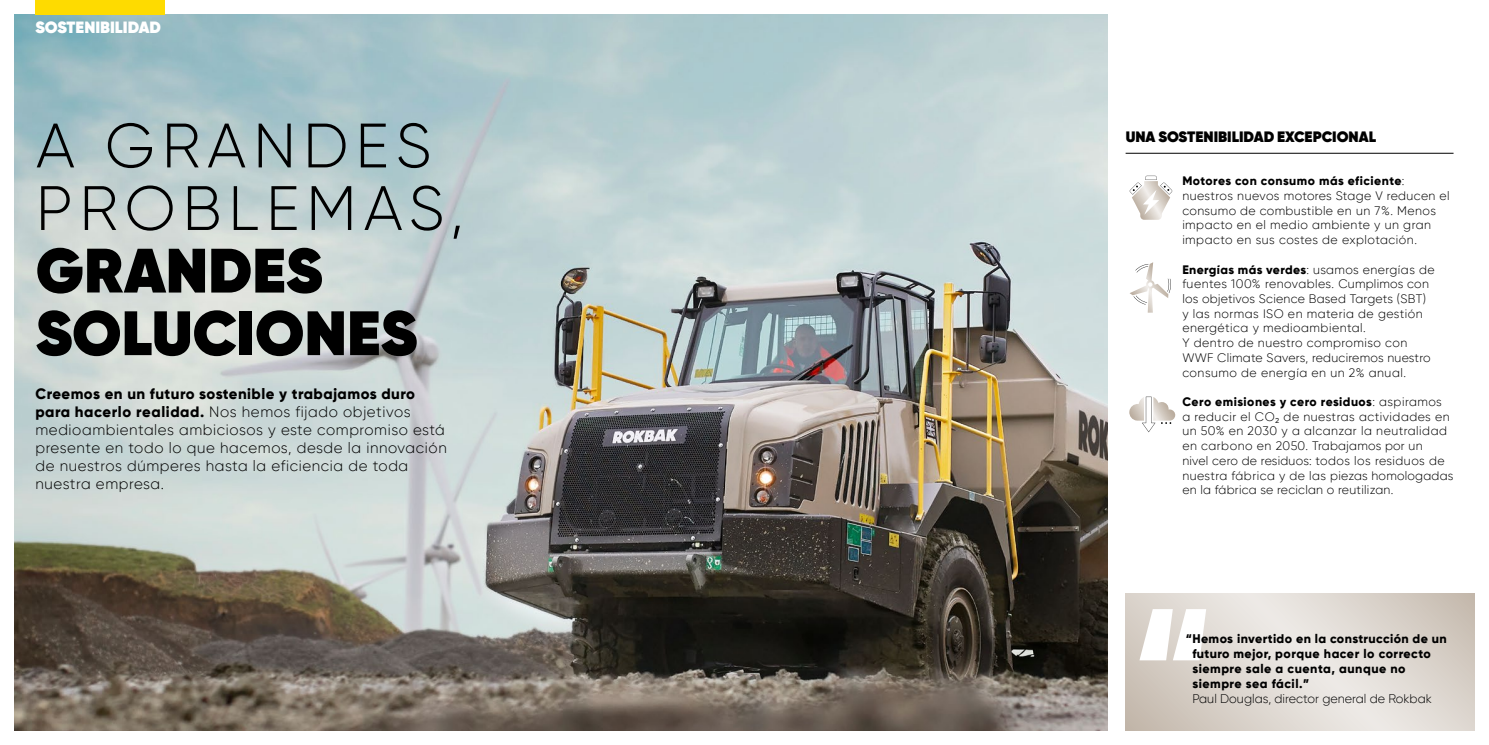
<style>
.page{position:relative;width:1489px;height:745px;background:#fff}
.page>*{position:absolute;margin:0;border:0;box-sizing:border-box;transform-origin:0 0}
.t1{font:300 62.5px/62.5px "Gilroy";letter-spacing:.11em;color:#000}
.t2{font:800 62.5px/62.5px "Gilroy";color:#000}
.t3{font:800 16.25px "Gilroy";color:#fff}
.t4{font:300 15px/18px "Gilroy";letter-spacing:.04em;color:#000}
.t5{font:800 15px "Gilroy";color:#000}
.t6{font:800 12.5px/15px "Gilroy";letter-spacing:.03em;color:#000}
.t7{font:300 12.5px "Gilroy";color:#000}
.t8{font:300 12.25px/14.8px "Gilroy";letter-spacing:.03em;color:#000}
.s1{font-weight:800}
</style>
<div class="page">
<img style="left:14px;top:14px;width:1093px;height:716px">
<div style="left:35px;top:0;width:130px;height:14px;background:#fedb00"></div>
<svg style="left:1129px;top:176px;width:43px;height:44px"></svg>
<svg style="left:1130px;top:262px;width:41px;height:50px"></svg>
<svg style="left:1129px;top:396px;width:46px;height:36px"></svg>
<hr style="left:1125px;top:153px;width:328px;height:1px;background:#000">
<svg style="left:1125px;top:593px;width:349px;height:137px;background:#ded7d1"></svg>
<svg style="left:1139px;top:608px;width:67px;height:52px"></svg>
<h2 class="t3" style="left:36px;top:17px;width:127px">SOSTENIBILIDAD</h2>
<h1 class="t1" style="left:36px;top:113px;width:429px">A GRANDES<br>PROBLEMAS,</h1>
<h1 class="t2" style="left:36px;top:239px;width:383px">GRANDES<br>SOLUCIONES</h1>
<p class="t4" style="left:35px;top:384px;width:413px"><span class="s1">Creemos en un futuro sostenible y trabajamos duro para hacerlo realidad.</span> Nos hemos fijado objetivos medioambientales ambiciosos y este compromiso está presente en todo lo que hacemos, desde la innovación de nuestros dúmperes hasta la eficiencia de toda nuestra empresa.</p>
<p class="t5" style="left:1125px;top:127px;width:252px">UNA SOSTENIBILIDAD EXCEPCIONAL</p>
<p class="t8" style="left:1182px;top:173px;width:269px"><span class="s1">Motores con consumo más eficiente</span>: nuestros nuevos motores Stage V reducen el consumo de combustible en un 7%. Menos impacto en el medio ambiente y un gran impacto en sus costes de explotación.</p>
<p class="t8" style="left:1182px;top:261px;width:254px"><span class="s1">Energías más verdes</span>: usamos energías de fuentes 100% renovables. Cumplimos con los objetivos Science Based Targets (SBT) y las normas ISO en materia de gestión energética y medioambiental.<br>Y dentro de nuestro compromiso con WWF Climate Savers, reduciremos nuestro consumo de energía en un 2% anual.</p>
<p class="t8" style="left:1182px;top:394px;width:273px"><span class="s1">Cero emisiones y cero residuos</span>: aspiramos<br>a reducir el CO2 de nuestras actividades en un 50% en 2030 y a alcanzar la neutralidad en carbono en 2050. Trabajamos por un<br>nivel cero de residuos: todos los residuos de nuestra fábrica y de las piezas homologadas en la fábrica se reciclan o reutilizan.</p>
<p class="t6" style="left:1192px;top:630px;width:256px;text-indent:-7px">“Hemos invertido en la construcción de un futuro mejor, porque hacer lo correcto siempre sale a cuenta, aunque no siempre sea fácil.”</p>
<p class="t7" style="left:1192px;top:690px;width:241px">Paul Douglas, director general de Rokbak</p>
</div>
